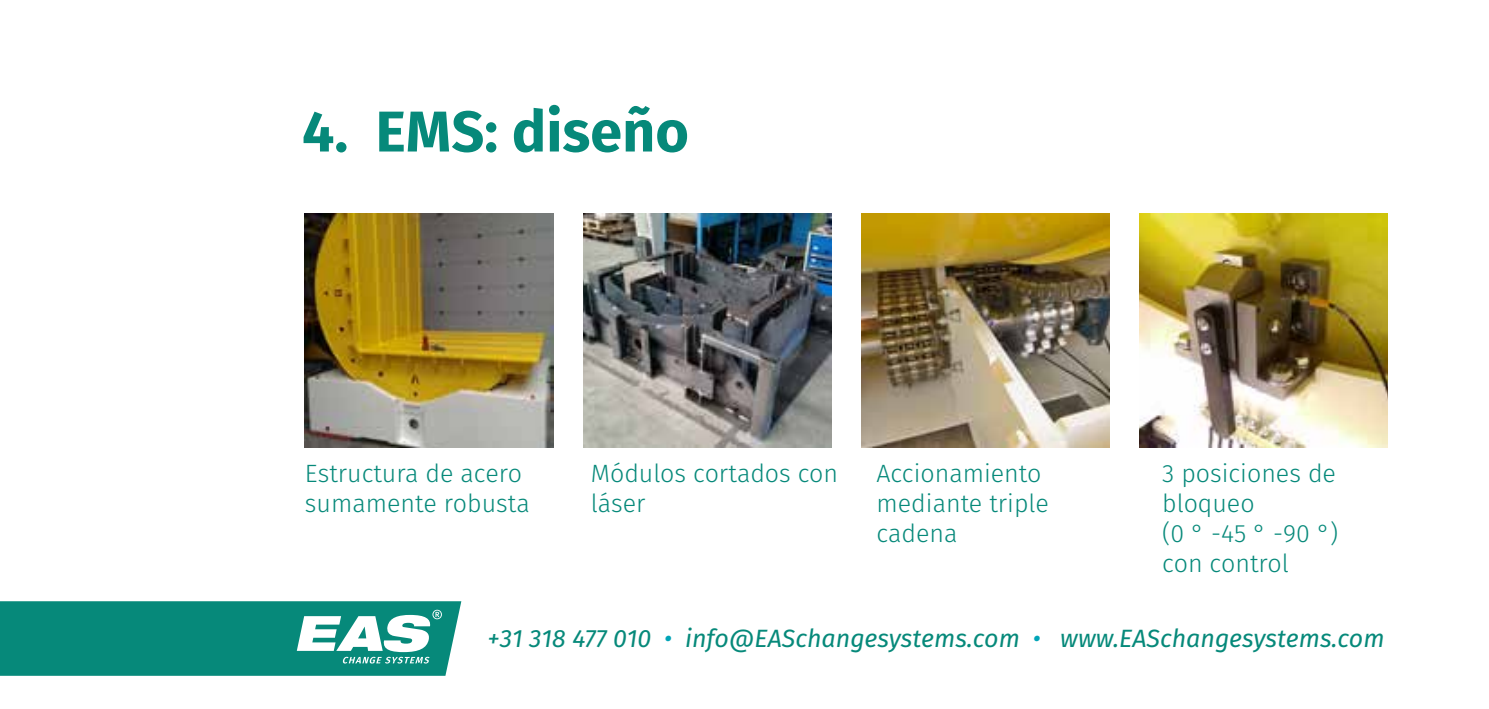
<style>
.page{position:relative;width:1489px;height:709px;background:#fff}
.page>*{position:absolute;margin:0;border:0;box-sizing:border-box;transform-origin:0 0}
.t1{font:700 57.5px "Fira Sans";color:#06897a}
.t2{font:300 25px/30px "Fira Sans";color:#06897a}
.t3{font:italic 25px "Fira Sans";color:#06897a}
.s1{color:#00a4b7}
</style>
<div class="page">
<img style="left:305px;top:213px;width:248px;height:234px">
<img style="left:583px;top:213px;width:248px;height:234px">
<img style="left:861px;top:213px;width:248px;height:234px">
<img style="left:1139px;top:213px;width:248px;height:234px">
<svg style="left:0;top:601px;width:461px;height:74px;background:#24978a"></svg>
<h1 class="t1" style="left:302px;top:91px;width:388px">4. EMS: diseño</h1>
<p class="t2" style="left:305px;top:460px;width:226px">Estructura de acero sumamente robusta</p>
<p class="t2" style="left:590px;top:460px;width:249px">Módulos cortados con láser</p>
<p class="t2" style="left:876px;top:460px;width:174px">Accionamiento mediante triple cadena</p>
<p class="t2" style="left:1162px;top:460px;width:177px">3 posiciones de bloqueo<br>(0 ° -45 ° -90 °) con control</p>
<p class="t3" style="left:487px;top:621px;width:898px">+31 318 477 010 <span class="s1">•</span> info@EASchangesystems.com <span class="s1">•</span> www.EASchangesystems.com</p>
</div>
